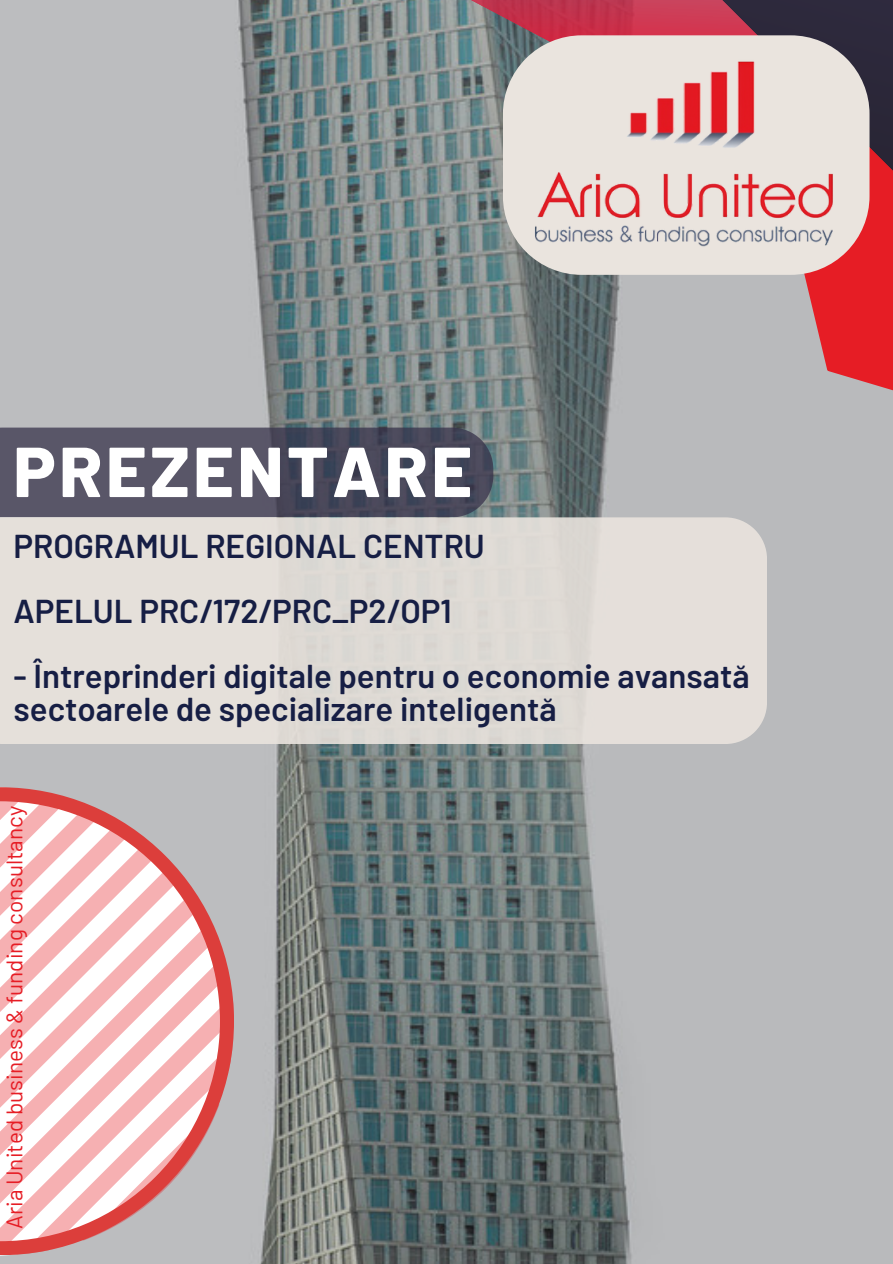
<style>
.page{position:relative;width:893px;height:1264px;background:#fff}
.page>*{position:absolute;margin:0;border:0;box-sizing:border-box;transform-origin:0 0}
.t1{font:800 70.5px "Barlow";letter-spacing:.05em;color:#fff}
.t2{font:600 33px/32.7px "Barlow";color:#161e44}
.t3{font:22.5px "Barlow";letter-spacing:.005em;color:#e61d25}
</style>
<div class="page">
<img style="left:0;top:0;width:892px;height:1263px">
<svg style="left:0;top:427px;width:493px;height:90px"></svg>
<svg style="left:770px;top:285px;width:122px;height:156px;fill:#b9babc"></svg>
<svg style="left:469px;top:0;width:244px;height:167px"></svg>
<svg style="left:713px;top:0;width:179px;height:285px;fill:#2e293b"></svg>
<svg style="left:0;top:787px;width:234px;height:468px"></svg>
<svg style="left:503px;top:35px;width:366px;height:240px;fill:#eae4de"></svg>
<img style="left:528px;top:55px;width:315px;height:200px">
<svg style="left:0;top:517px;width:766px;height:227px;fill:#e5dfda"></svg>
<p class="t1" style="left:13px;top:426px;width:460px">PREZENTARE</p>
<h2 class="t2" style="left:13px;top:528px;width:473px">PROGRAMUL REGIONAL CENTRU</h2>
<h2 class="t2" style="left:13px;top:593px;width:440px">APELUL PRC/172/PRC_P2/OP1</h2>
<h3 class="t2" style="left:13px;top:659px;width:737px">- Întreprinderi digitale pentru o economie avansată sectoarele de specializare inteligentă</h3>
<h1 class="t3" style="left:0;top:1228px;width:425px;rotate:-90deg">Aria United business &amp; funding consultancy</h1>
</div>
